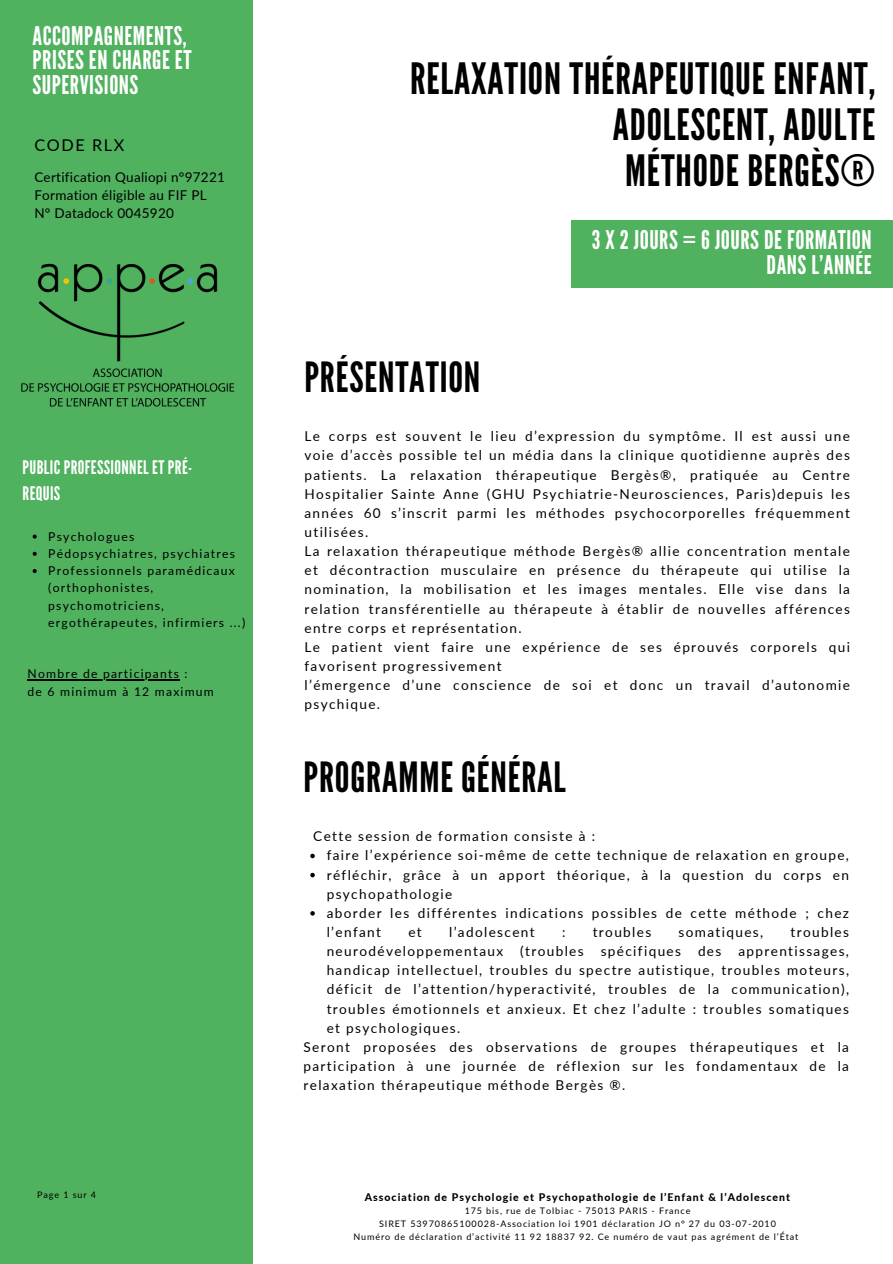
<style>
.page{position:relative;width:893px;height:1264px;background:#fff}
.page>*{position:absolute;margin:0;border:0;box-sizing:border-box;transform-origin:0 0}
.t1{font:43.05px/46.2px "League Gothic";letter-spacing:.02em;color:#000;text-align:right}
.t2{font:41.55px "League Gothic";letter-spacing:.02em;color:#000}
.t3{font:25.8px/24.8px "League Gothic";letter-spacing:.02em;color:#fff}
.t4{font:18.75px/25.8px "League Gothic";letter-spacing:.02em;color:#fff}
.t5{font:16.2px "Lato";letter-spacing:.1em;color:#000}
.t6{font:13.65px/19.2px "Lato";letter-spacing:.1em;color:#000;text-align:justify}
.t7{font:13.5px "Lato";letter-spacing:.02em;color:#000}
.t8{font:12.15px/17.2px "Lato";letter-spacing:.1em;color:#000}
.t9{font:800 10.5px "Lato";letter-spacing:.1em;color:#000}
.t10{font:9px "Lato";letter-spacing:.1em;color:#000}
</style>
<div class="page">
<div style="left:0;top:0;width:252px;height:1263px;background:#50b25f"></div>
<div style="left:571px;top:221px;width:321px;height:66px;background:#50b25f"></div>
<svg style="left:33px;top:534px;width:4px;height:4px"></svg>
<svg style="left:33px;top:552px;width:4px;height:4px"></svg>
<svg style="left:33px;top:569px;width:4px;height:4px"></svg>
<hr style="left:28px;top:679px;width:152px;height:1px;background:#000">
<svg style="left:310px;top:853px;width:5px;height:5px"></svg>
<svg style="left:310px;top:872px;width:5px;height:5px"></svg>
<svg style="left:310px;top:911px;width:5px;height:4px"></svg>
<img style="left:21px;top:254px;width:232px;height:165px">
<p class="t3" style="left:33px;top:24px;width:160px">ACCOMPAGNEMENTS,<br>PRISES EN CHARGE ET<br>SUPERVISIONS</p>
<p class="t5" style="left:34px;top:135px;width:92px">CODE RLX</p>
<p class="t7" style="left:34px;top:168px;width:192px">Certification Qualiopi n°97221</p>
<p class="t7" style="left:34px;top:186px;width:174px">Formation éligible au FIF PL</p>
<p class="t7" style="left:34px;top:204px;width:141px">N° Datadock 0045920</p>
<p class="t4" style="left:23px;top:454px;width:171px">PUBLIC PROFESSIONNEL ET PRÉ-<br>REQUIS</p>
<p class="t8" style="left:48px;top:527px;width:88px">Psychologues</p>
<p class="t8" style="left:48px;top:544px;width:188px">Pédopsychiatres, psychiatres</p>
<p class="t8" style="left:48px;top:561px;width:198px">Professionnels paramédicaux (orthophonistes, psychomotriciens, ergothérapeutes, infirmiers ...)</p>
<p class="t8" style="left:28px;top:665px;width:161px">Nombre de participants :</p>
<p class="t8" style="left:28px;top:682px;width:188px">de 6 minimum à 12 maximum</p>
<p class="t10" style="left:37px;top:1188px;width:60px">Page 1 sur 4</p>
<p class="t1" style="left:410px;top:57px;width:466px">RELAXATION THÉRAPEUTIQUE ENFANT,<br>ADOLESCENT, ADULTE</p>
<p class="t1" style="left:625px;top:149px;width:251px">MÉTHODE BERGÈS®</p>
<p class="t3" style="left:591px;top:228px;width:281px;text-align:right">3 X 2 JOURS = 6 JOURS DE FORMATION<br>DANS L’ANNÉE</p>
<p class="t2" style="left:304px;top:353px;width:177px">PRÉSENTATION</p>
<p class="t6" style="left:304px;top:426px;width:547px">Le corps est souvent le lieu d’expression du symptôme. Il est aussi une voie d’accès possible tel un média dans la clinique quotidienne auprès des patients. La relaxation thérapeutique Bergès®, pratiquée au Centre Hospitalier Sainte Anne (GHU Psychiatrie-Neurosciences, Paris)depuis les années 60 s’inscrit parmi les méthodes psychocorporelles fréquemment utilisées.</p>
<p class="t6" style="left:304px;top:541px;width:547px">La relaxation thérapeutique méthode Bergès® allie concentration mentale et décontraction musculaire en présence du thérapeute qui utilise la nomination, la mobilisation et les images mentales. Elle vise dans la relation transférentielle au thérapeute à établir de nouvelles afférences entre corps et représentation.</p>
<p class="t6" style="left:304px;top:637px;width:547px">Le patient vient faire une expérience de ses éprouvés corporels qui favorisent progressivement</p>
<p class="t6" style="left:304px;top:675px;width:547px">l’émergence d’une conscience de soi et donc un travail d’autonomie psychique.</p>
<p class="t2" style="left:303px;top:752px;width:264px">PROGRAMME GÉNÉRAL</p>
<p class="t6" style="left:313px;top:826px;width:283px">Cette session de formation consiste à :</p>
<p class="t6" style="left:326px;top:845px;width:523px">faire l’expérience soi-même de cette technique de relaxation en groupe,</p>
<p class="t6" style="left:326px;top:864px;width:524px">réfléchir, grâce à un apport théorique, à la question du corps en psychopathologie</p>
<p class="t6" style="left:326px;top:903px;width:524px">aborder les différentes indications possibles de cette méthode ; chez l’enfant</p>
<p class="t6" style="left:408px;top:922px;width:15px">et</p>
<p class="t6" style="left:449px;top:922px;width:87px">l’adolescent</p>
<p class="t6" style="left:562px;top:922px;width:5px">:</p>
<p class="t6" style="left:592px;top:922px;width:60px">troubles</p>
<p class="t6" style="left:678px;top:922px;width:86px">somatiques,</p>
<p class="t6" style="left:326px;top:922px;width:524px;text-indent:464px">troubles neurodéveloppementaux (troubles spécifiques des apprentissages, handicap intellectuel, troubles du spectre autistique, troubles moteurs, déficit de l’attention/hyperactivité, troubles de la communication), troubles émotionnels et anxieux. Et chez l’adulte : troubles somatiques et psychologiques.</p>
<p class="t6" style="left:303px;top:1036px;width:547px">Seront proposées des observations de groupes thérapeutiques et la participation à une journée de réflexion sur les fondamentaux de la relaxation thérapeutique méthode Bergès ®.</p>
<p class="t9" style="left:364px;top:1190px;width:427px">Association de Psychologie et Psychopathologie de l’Enfant &amp; l’Adolescent</p>
<p class="t10" style="left:464px;top:1205px;width:227px">175 bis, rue de Tolbiac - 75013 PARIS - France</p>
<p class="t10" style="left:379px;top:1217px;width:398px">SIRET 53970865100028-Association loi 1901 déclaration JO n° 27 du 03-07-2010</p>
<p class="t10" style="left:353px;top:1230px;width:446px">Numéro de déclaration d’activité 11 92 18837 92. Ce numéro de vaut pas agrément de l’État</p>
</div>
